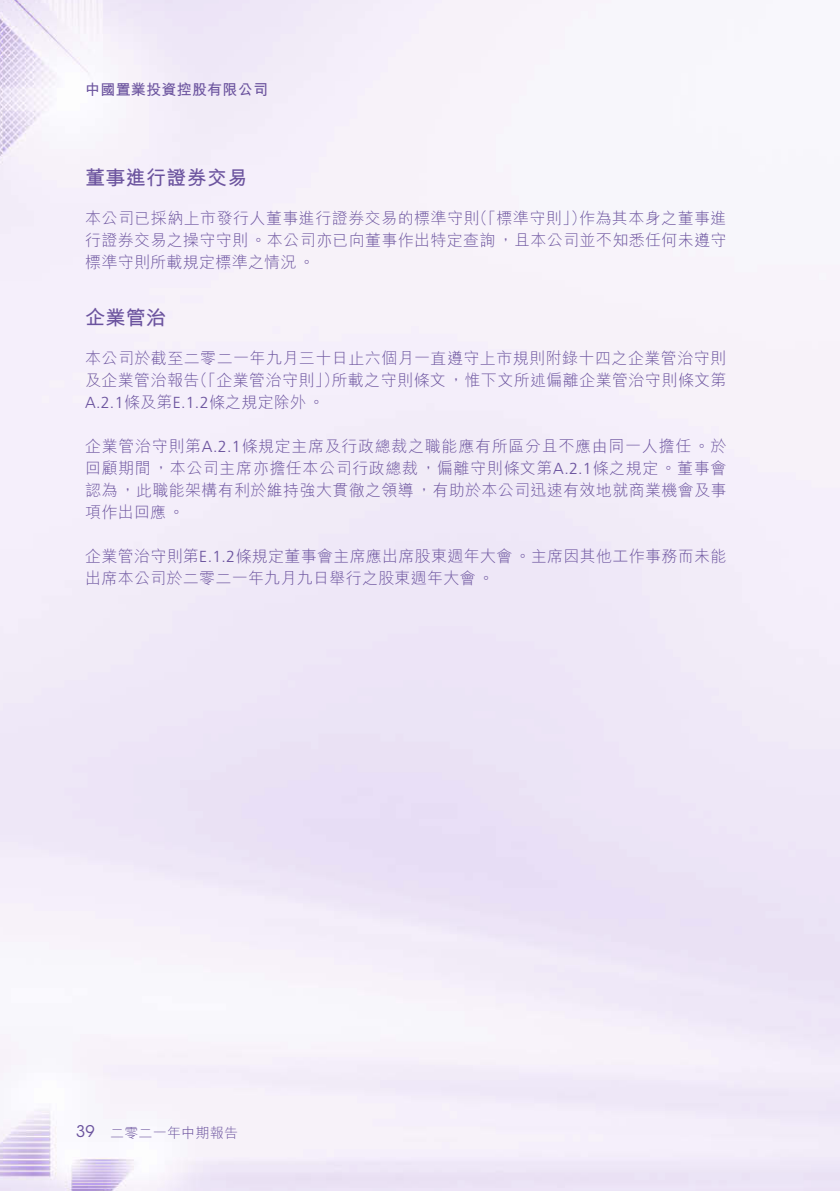
<style>
.page{position:relative;width:840px;height:1191px;background:#fff}
.page>*{position:absolute;margin:0;border:0;box-sizing:border-box;transform-origin:0 0}
.t1{font:700 20px "M Hei HK";letter-spacing:.015em;color:#6b539e}
.t2{font:300 16px/22px "M Hei HK";letter-spacing:.02em;color:#6b539e}
.t3{font:300 16px "Frutiger LT Std";color:#6b539e}
.t4{font:16px "ITC Avant Garde Std";color:#6b539e}
.t5{font:700 15px "M Hei HK";letter-spacing:.015em;color:#6b539e}
.t6{font:300 14px "M Hei HK";letter-spacing:.015em;color:#6b539e}
.s1{font-family:"M Hei HK"}
.s2{font-family:"Frutiger LT Std"}
</style>
<div class="page">
<p class="t5" style="left:85px;top:79px;width:184px">中國置業投資控股有限公司</p>
<p class="t1" style="left:85px;top:163px;width:164px">董事進行證券交易</p>
<p class="t2" style="left:471px;top:207px;width:116px">（「標準守則」）</p>
<p class="t2" style="left:85px;top:207px;width:642px">本公司已採納上市發行人董事進行證券交易的標準守則<br>行證券交易之操守守則。本公司亦已向董事作出特定查詢，且本公司並不知悉任何未遵守標準守則所載規定標準之情況。</p>
<p class="t1" style="left:85px;top:303px;width:83px">企業管治</p>
<p class="t2" style="left:85px;top:346px;width:642px;text-align:right">本公司於截至二零二一年九月三十日止六個月一直遵守上市規則附錄十四之企業管治守則所載之守則條文，惟下文所述偏離企業管治守則條文第</p>
<p class="t2" style="left:578px;top:207px;width:149px">作為其本身之董事進</p>
<p class="t2" style="left:192px;top:368px;width:149px">（「企業管治守則」）</p>
<p class="t2" style="left:85px;top:368px;width:116px">及企業管治報告</p>
<p class="t3" style="left:85px;top:393px;width:241px">A.2.1<span class="s1">條及第</span>E.1.2<span class="s1">條之規定除外。</span></p>
<p class="t2" style="left:85px;top:434px;width:642px;text-align:justify">企業管治守則第<span class="s2">A.2.1</span>條規定主席及行政總裁之職能應有所區分且不應由同一人擔任。於回顧期間，本公司主席亦擔任本公司行政總裁，偏離守則條文第<span class="s2">A.2.1</span>條之規定。董事會認為，此職能架構有利於維持強大貫徹之領導，有助於本公司迅速有效地就商業機會及事項作出回應。</p>
<p class="t2" style="left:85px;top:544px;width:642px">企業管治守則第<span class="s2">E.1.2</span>條規定董事會主席應出席股東週年大會。主席因其他工作事務而未能出席本公司於二零二一年九月九日舉行之股東週年大會。</p>
<p class="t4" style="left:76px;top:1121px;width:20px">39</p>
<p class="t6" style="left:110px;top:1123px;width:129px">二零二一年中期報告</p>
</div>
